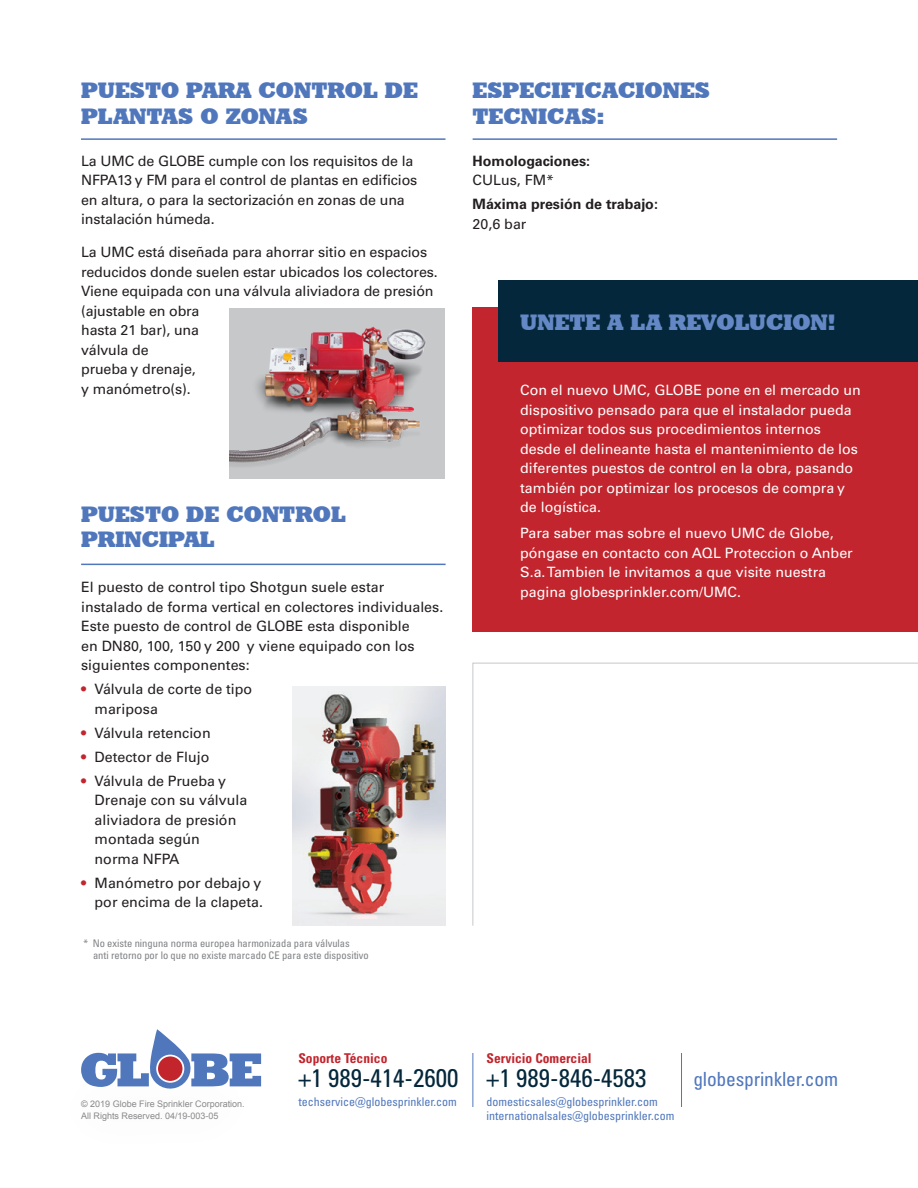
<style>
.page{position:relative;width:918px;height:1188px;background:#fff}
.page>*{position:absolute;margin:0;border:0;box-sizing:border-box;transform-origin:0 0}
.t1{font:condensed 25.5px "Univers LT Pro";color:#04273b}
.t2{font:22.5px/25.5px "Geometric Slab 712 BT Extra Bold A";color:#5077bc}
.t3{font:22.5px "Geometric Slab 712 BT Extra Bold A";color:#6488c5}
.t4{font:condensed 19.5px "Univers LT Pro";letter-spacing:-.01em;color:#5077bc}
.t5{font:14.25px/19.5px "Univers LT Pro 55 Roman";color:#231f20}
.t6{font:14.25px/19.5px "Univers LT Pro 55 Roman";color:#fff}
.t7{font:700 14.25px/19.5px "Univers LT Pro 65";color:#231f20}
.t8{font:700 condensed 13.5px "Univers LT Pro";color:#c2252d}
.t9{font:condensed 12px/13.5px "Univers LT Pro";color:#5077bc}
.t10{font:condensed 10.5px/12px "Univers LT Pro";color:#808285}
.t11{font:9px "Arial";color:#636366}
.s1{color:#c2252d}
.s2{font-family:"Univers LT Pro 55 Roman";font-weight:400}
</style>
<div class="page">
<svg style="left:472px;top:662px;width:446px;height:264px"></svg>
<hr style="left:81px;top:138px;width:365px;height:2px;background:#5077bc">
<hr style="left:81px;top:564px;width:365px;height:1px;background:#5077bc">
<hr style="left:473px;top:138px;width:364px;height:2px;background:#5077bc">
<div style="left:473px;top:308px;width:445px;height:324px;background:#c2252d"></div>
<div style="left:498px;top:281px;width:420px;height:81px;background:#04273b"></div>
<img style="left:293px;top:687px;width:153px;height:239px">
<img style="left:230px;top:308px;width:215px;height:171px">
<hr style="left:681px;top:1053px;width:1px;height:54px;background:#5077bc">
<svg style="left:81px;top:1029px;width:180px;height:60px"></svg>
<hr style="left:472px;top:1053px;width:1px;height:54px;background:#5077bc">
<p class="t2" style="left:81px;top:77px;width:338px">PUESTO PARA CONTROL DE<br>PLANTAS O ZONAS</p>
<p class="t5" style="left:81px;top:151px;width:338px">La UMC de GLOBE cumple con los requisitos de la NFPA13 y FM para el control de plantas en edificios en altura, o para la sectorización en zonas de una instalación húmeda.</p>
<p class="t5" style="left:81px;top:242px;width:358px">La UMC está diseñada para ahorrar sitio en espacios reducidos donde suelen estar ubicados los colectores.<br>Viene equipada con una válvula aliviadora de presión (ajustable en obra<br>hasta 21 bar), una<br>válvula de<br>prueba y drenaje,<br>y manómetro(s).</p>
<p class="t2" style="left:81px;top:501px;width:266px">PUESTO DE CONTROL<br>PRINCIPAL</p>
<p class="t5" style="left:81px;top:578px;width:364px">El puesto de control tipo Shotgun suele estar instalado de forma vertical en colectores individuales.<br>Este puesto de control de GLOBE esta disponible<br>en DN80, 100, 150 y 200 y viene equipado con los siguientes componentes:</p>
<p class="t5" style="left:95px;top:680px;width:159px;text-indent:-14px"><span class="s1">•</span> Válvula de corte de tipo mariposa</p>
<p class="t5" style="left:81px;top:723px;width:131px"><span class="s1">•</span> Válvula retencion</p>
<p class="t5" style="left:81px;top:747px;width:130px"><span class="s1">•</span> Detector de Flujo</p>
<p class="t5" style="left:95px;top:771px;width:154px;text-indent:-14px"><span class="s1">•</span> Válvula de Prueba y<br>Drenaje con su válvula aliviadora de presión montada según norma NFPA</p>
<p class="t5" style="left:81px;top:873px;width:184px;text-align:right"><span class="s1">•</span> Manómetro por debajo y por encima de la clapeta.</p>
<p class="t10" style="left:93px;top:937px;width:277px;text-indent:-10px">* No existe ninguna norma europea harmonizada para válvulas<br>anti retorno por lo que no existe marcado CE para este dispositivo</p>
<p class="t2" style="left:473px;top:77px;width:239px">ESPECIFICACIONES<br>TECNICAS:</p>
<p class="t7" style="left:473px;top:151px;width:119px">Homologaciones:</p>
<p class="t5" style="left:473px;top:170px;width:83px">CULus, FM*</p>
<p class="t7" style="left:473px;top:195px;width:187px">Máxima presión de trabajo:<br><span class="s2">20,6 bar</span></p>
<p class="t3" style="left:520px;top:308px;width:317px">UNETE A LA REVOLUCION!</p>
<p class="t6" style="left:520px;top:380px;width:342px">Con el nuevo UMC, GLOBE pone en el mercado un dispositivo pensado para que el instalador pueda optimizar todos sus procedimientos internos desde el delineante hasta el mantenimiento de los diferentes puestos de control en la obra, pasando también por optimizar los procesos de compra y de logística.</p>
<p class="t6" style="left:520px;top:524px;width:334px">Para saber mas sobre el nuevo UMC de Globe, póngase en contacto con AQL Proteccion o Anber S.a. Tambien le invitamos a que visite nuestra pagina globesprinkler.com/UMC.</p>
<p class="t8" style="left:298px;top:1050px;width:91px">Soporte Técnico</p>
<p class="t1" style="left:298px;top:1062px;width:161px">+1 989-414-2600</p>
<p class="t11" style="left:81px;top:1097px;width:165px">© 2019 Globe Fire Sprinkler Corporation.</p>
<p class="t9" style="left:298px;top:1095px;width:160px">techservice@globesprinkler.com</p>
<p class="t11" style="left:81px;top:1109px;width:139px">All Rights Reserved. 04/19-003-05</p>
<p class="t8" style="left:487px;top:1050px;width:107px">Servicio Comercial</p>
<p class="t1" style="left:487px;top:1062px;width:161px">+1 989-846-4583</p>
<p class="t9" style="left:487px;top:1095px;width:189px">domesticsales@globesprinkler.com internationalsales@globesprinkler.com</p>
<p class="t4" style="left:693px;top:1066px;width:146px">globesprinkler.com</p>
</div>
